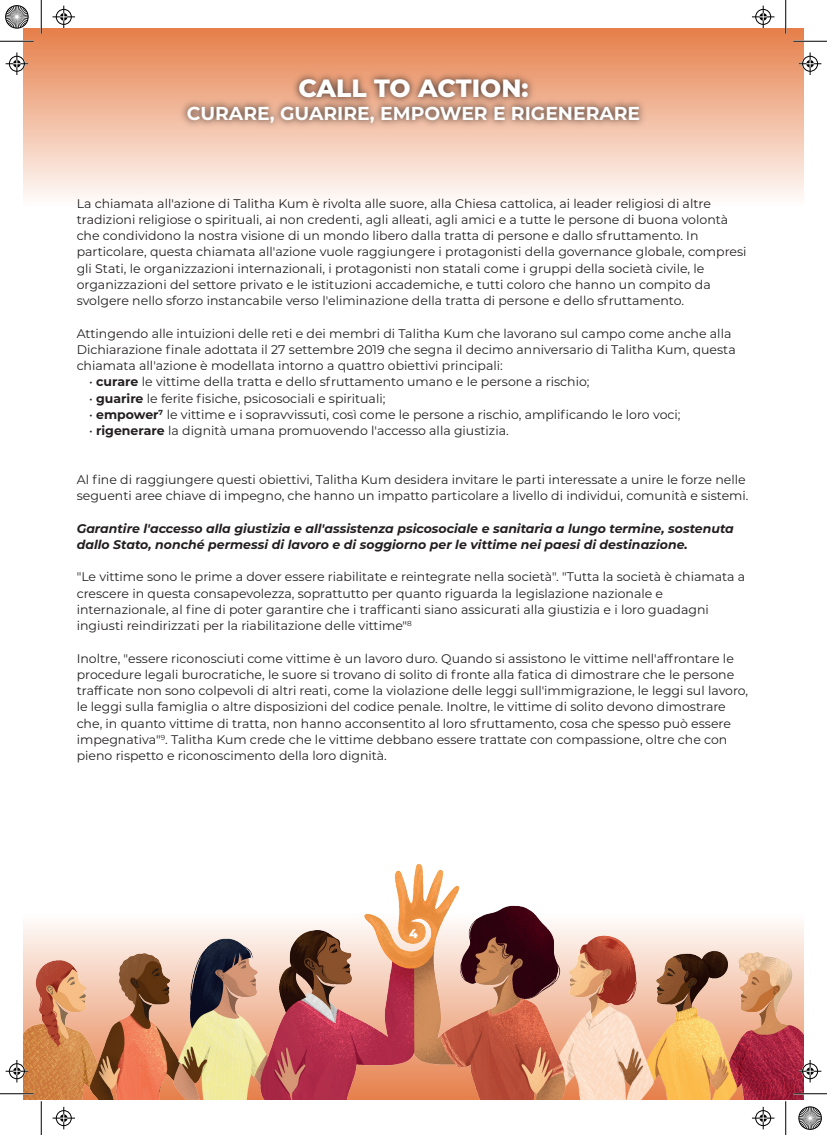
<style>
.page{position:relative;width:827px;height:1135px;background:#fff}
.page>*{position:absolute;margin:0;border:0;box-sizing:border-box;transform-origin:0 0}
.t1{font:800 25px "Montserrat";color:#fff}
.t2{font:700 18.75px "Montserrat";color:#fff}
.t3{font:12.5px/16.2px "Montserrat";color:#231f20}
.t4{font:italic 700 12.5px/16.2px "Montserrat";color:#231f20}
.t5{font:800 12.5px "Montserrat";color:#fff}
.s1{font-weight:700}
</style>
<div class="page">
<div style="left:24px;top:29px;width:779px;height:177px;background:linear-gradient(to bottom,#e57f4a,#fefdfc)"></div>
<img style="left:24px;top:864px;width:779px;height:236px">
<img style="left:66px;top:65px;width:695px;height:113px">
<hr style="left:0;top:40px;width:34px;height:2px;background:#fff">
<hr style="left:793px;top:40px;width:34px;height:2px;background:#fff">
<hr style="left:40px;top:0;width:2px;height:34px;background:#fff">
<hr style="left:0;top:41px;width:34px;height:1px;background:#000">
<hr style="left:793px;top:41px;width:34px;height:1px;background:#000">
<hr style="left:0;top:1093px;width:34px;height:1px;background:#000">
<hr style="left:793px;top:1093px;width:34px;height:1px;background:#000">
<hr style="left:41px;top:0;width:1px;height:34px;background:#000">
<hr style="left:41px;top:1101px;width:1px;height:34px;background:#000">
<hr style="left:785px;top:0;width:1px;height:34px;background:#000">
<hr style="left:785px;top:1101px;width:1px;height:34px;background:#000">
<svg style="left:52px;top:6px;width:23px;height:22px"></svg>
<svg style="left:752px;top:6px;width:22px;height:22px"></svg>
<svg style="left:52px;top:1107px;width:23px;height:22px"></svg>
<svg style="left:752px;top:1107px;width:22px;height:22px"></svg>
<svg style="left:6px;top:53px;width:22px;height:22px"></svg>
<svg style="left:6px;top:1060px;width:22px;height:22px"></svg>
<svg style="left:798px;top:53px;width:23px;height:22px"></svg>
<svg style="left:798px;top:1060px;width:23px;height:22px"></svg>
<svg style="left:5px;top:5px;width:25px;height:25px"></svg>
<svg style="left:798px;top:1106px;width:24px;height:24px"></svg>
<h1 class="t1" style="left:298px;top:70px;width:232px">CALL TO ACTION:</h1>
<h2 class="t2" style="left:187px;top:100px;width:455px">CURARE, GUARIRE, EMPOWER E RIGENERARE</h2>
<p class="t3" style="left:77px;top:195px;width:671px">La chiamata all'azione di Talitha Kum è rivolta alle suore, alla Chiesa cattolica, ai leader religiosi di altre tradizioni religiose o spirituali, ai non credenti, agli alleati, agli amici e a tutte le persone di buona volontà che condividono la nostra visione di un mondo libero dalla tratta di persone e dallo sfruttamento. In particolare, questa chiamata all'azione vuole raggiungere i protagonisti della governance globale, compresi gli Stati, le organizzazioni internazionali, i protagonisti non statali come i gruppi della società civile, le organizzazioni del settore privato e le istituzioni accademiche, e tutti coloro che hanno un compito da svolgere nello sforzo instancabile verso l'eliminazione della tratta di persone e dello sfruttamento.</p>
<p class="t3" style="left:77px;top:325px;width:660px">Attingendo alle intuizioni delle reti e dei membri di Talitha Kum che lavorano sul campo come anche alla<br>Dichiarazione finale adottata il 27 settembre 2019 che segna il decimo anniversario di Talitha Kum, questa chiamata all'azione è modellata intorno a quattro obiettivi principali:</p>
<p class="t3" style="left:89px;top:373px;width:502px">• <span class="s1">curare</span> le vittime della tratta e dello sfruttamento umano e le persone a rischio;</p>
<p class="t3" style="left:89px;top:390px;width:298px">• <span class="s1">guarire</span> le ferite fisiche, psicosociali e spirituali;</p>
<p class="t3" style="left:89px;top:406px;width:593px">• <span class="s1">empower</span><sup>7</sup> le vittime e i sopravvissuti, così come le persone a rischio, amplificando le loro voci;</p>
<p class="t3" style="left:89px;top:422px;width:421px">• <span class="s1">rigenerare</span> la dignità umana promuovendo l'accesso alla giustizia.</p>
<p class="t3" style="left:77px;top:471px;width:673px">Al fine di raggiungere questi obiettivi, Talitha Kum desidera invitare le parti interessate a unire le forze nelle seguenti aree chiave di impegno, che hanno un impatto particolare a livello di individui, comunità e sistemi.</p>
<p class="t4" style="left:77px;top:519px;width:658px">Garantire l'accesso alla giustizia e all'assistenza psicosociale e sanitaria a lungo termine, sostenuta dallo Stato, nonché permessi di lavoro e di soggiorno per le vittime nei paesi di destinazione.</p>
<p class="t3" style="left:77px;top:568px;width:670px">"Le vittime sono le prime a dover essere riabilitate e reintegrate nella società". "Tutta la società è chiamata a crescere in questa consapevolezza, soprattutto per quanto riguarda la legislazione nazionale e internazionale, al fine di poter garantire che i trafficanti siano assicurati alla giustizia e i loro guadagni ingiusti reindirizzati per la riabilitazione delle vittime"<sup>8</sup></p>
<p class="t3" style="left:77px;top:650px;width:673px">Inoltre, "essere riconosciuti come vittime è un lavoro duro. Quando si assistono le vittime nell'affrontare le procedure legali burocratiche, le suore si trovano di solito di fronte alla fatica di dimostrare che le persone trafficate non sono colpevoli di altri reati, come la violazione delle leggi sull'immigrazione, le leggi sul lavoro, le leggi sulla famiglia o altre disposizioni del codice penale. Inoltre, le vittime di solito devono dimostrare che, in quanto vittime di tratta, non hanno acconsentito al loro sfruttamento, cosa che spesso può essere impegnativa"<sup>9</sup>. Talitha Kum crede che le vittime debbano essere trattate con compassione, oltre che con pieno rispetto e riconoscimento della loro dignità.</p>
<p class="t5" style="left:409px;top:925px;width:10px">4</p>
</div>
